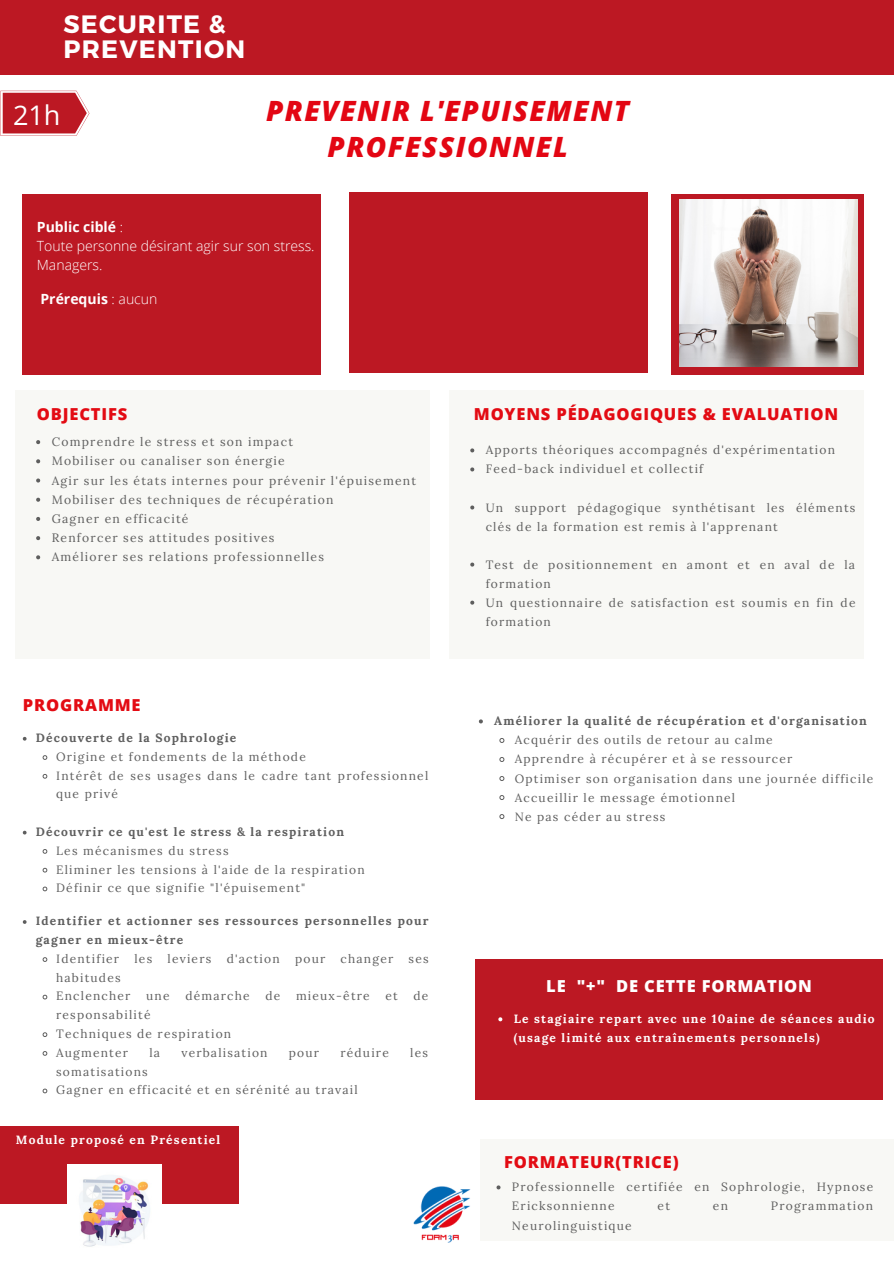
<style>
.page{position:relative;width:894px;height:1264px;background:#fff}
.page>*{position:absolute;margin:0;border:0;box-sizing:border-box;transform-origin:0 0}
.t1{font:italic 800 27.9px/36px "Open Sans";letter-spacing:.05em;color:#e30613;text-align:center}
.t2{font:27px "Open Sans";color:#fff}
.t3{font:700 25.05px/24.8px "Montserrat";letter-spacing:.05em;color:#fff}
.t4{font:800 16.5px "Open Sans";letter-spacing:.05em;color:#e30b13}
.t5{font:800 16.5px "Open Sans";letter-spacing:.05em;color:#fff}
.t6{font:300 14.1px/19.4px "Open Sans";color:#fff}
.t7{font:700 14.1px "Open Sans";color:#fff}
.t8{font:12.15px/19.2px "Lora";letter-spacing:.1em;color:#5e5e5e}
.t9{font:12px/19px "Lora";letter-spacing:.1em;color:#5e5e5e}
.t10{font:700 12px/18.8px "Lora";letter-spacing:.1em;color:#5e5e5e}
.t11{font:700 12px/19px "Lora";letter-spacing:.1em;color:#fff}
.s1{font-weight:700}
.s2{font-weight:300}
</style>
<div class="page">
<div style="left:0;top:0;width:893px;height:74px;background:#bc1823"></div>
<div style="left:671px;top:194px;width:192px;height:180px;background:#bc1823"></div>
<div style="left:22px;top:194px;width:299px;height:180px;background:#bc1823"></div>
<svg style="left:0;top:91px;width:89px;height:45px;background:#c8434c"></svg>
<div style="left:15px;top:391px;width:415px;height:268px;background:#f8f8f5"></div>
<div style="left:449px;top:391px;width:414px;height:268px;background:#f8f8f5"></div>
<div style="left:349px;top:193px;width:298px;height:180px;background:#bc1823"></div>
<div style="left:479px;top:1139px;width:414px;height:101px;background:#f8f8f5"></div>
<div style="left:475px;top:959px;width:408px;height:141px;background:#bc1823"></div>
<div style="left:0;top:1126px;width:239px;height:78px;background:#bc1823"></div>
<img style="left:67px;top:1164px;width:94px;height:83px">
<img style="left:413px;top:1186px;width:58px;height:57px">
<img style="left:679px;top:200px;width:178px;height:167px">
<svg style="left:36px;top:440px;width:4px;height:4px"></svg>
<svg style="left:36px;top:459px;width:4px;height:4px"></svg>
<svg style="left:36px;top:478px;width:4px;height:4px"></svg>
<svg style="left:36px;top:497px;width:4px;height:5px"></svg>
<svg style="left:36px;top:517px;width:4px;height:4px"></svg>
<svg style="left:36px;top:536px;width:4px;height:4px"></svg>
<svg style="left:36px;top:555px;width:4px;height:4px"></svg>
<svg style="left:470px;top:448px;width:4px;height:4px"></svg>
<svg style="left:470px;top:467px;width:4px;height:4px"></svg>
<svg style="left:470px;top:505px;width:4px;height:4px"></svg>
<svg style="left:470px;top:562px;width:4px;height:4px"></svg>
<svg style="left:470px;top:600px;width:4px;height:4px"></svg>
<svg style="left:23px;top:737px;width:4px;height:3px"></svg>
<svg style="left:42px;top:755px;width:6px;height:5px"></svg>
<svg style="left:42px;top:774px;width:6px;height:5px"></svg>
<svg style="left:23px;top:830px;width:4px;height:4px"></svg>
<svg style="left:42px;top:849px;width:6px;height:5px"></svg>
<svg style="left:42px;top:867px;width:6px;height:6px"></svg>
<svg style="left:42px;top:886px;width:6px;height:5px"></svg>
<svg style="left:42px;top:957px;width:6px;height:5px"></svg>
<svg style="left:42px;top:994px;width:6px;height:5px"></svg>
<svg style="left:42px;top:1032px;width:6px;height:5px"></svg>
<svg style="left:42px;top:1051px;width:6px;height:5px"></svg>
<svg style="left:42px;top:1088px;width:6px;height:5px"></svg>
<svg style="left:496px;top:1185px;width:4px;height:4px"></svg>
<svg style="left:498px;top:1017px;width:4px;height:4px"></svg>
<svg style="left:478px;top:719px;width:4px;height:4px"></svg>
<svg style="left:499px;top:738px;width:6px;height:5px"></svg>
<svg style="left:499px;top:757px;width:6px;height:5px"></svg>
<svg style="left:499px;top:776px;width:6px;height:5px"></svg>
<svg style="left:499px;top:795px;width:6px;height:5px"></svg>
<svg style="left:499px;top:814px;width:6px;height:5px"></svg>
<h3 class="t3" style="left:63px;top:11px;width:183px">SECURITE &amp;<br>PREVENTION</h3>
<h2 class="t2" style="left:13px;top:96px;width:49px">21h</h2>
<h1 class="t1" style="left:266px;top:92px;width:364px">PREVENIR L'EPUISEMENT<br>PROFESSIONNEL</h1>
<p class="t6" style="left:37px;top:216px;width:279px"><span class="s1">Public ciblé</span> :<br>Toute personne désirant agir sur son stress.<br>Managers.</p>
<p class="t7" style="left:40px;top:289px;width:118px">Prérequis <span class="s2">: aucun</span></p>
<h3 class="t4" style="left:37px;top:402px;width:92px">OBJECTIFS</h3>
<p class="t8" style="left:52px;top:432px;width:366px">Comprendre le stress et son impact<br>Mobiliser ou canaliser son énergie<br>Agir sur les états internes pour prévenir l'épuisement Mobiliser des techniques de récupération<br>Gagner en efficacité<br>Renforcer ses attitudes positives<br>Améliorer ses relations professionnelles</p>
<h3 class="t4" style="left:23px;top:693px;width:119px">PROGRAMME</h3>
<p class="t10" style="left:36px;top:728px;width:202px">Découverte de la Sophrologie</p>
<p class="t9" style="left:56px;top:747px;width:373px">Origine et fondements de la méthode<br>Intérêt de ses usages dans le cadre tant professionnel que privé</p>
<p class="t10" style="left:36px;top:822px;width:310px">Découvrir ce qu'est le stress &amp; la respiration</p>
<p class="t9" style="left:56px;top:841px;width:310px">Les mécanismes du stress<br>Eliminer les tensions à l'aide de la respiration<br>Définir ce que signifie "l'épuisement"</p>
<p class="t10" style="left:36px;top:911px;width:394px">Identifier et actionner ses ressources personnelles pour gagner en mieux-être</p>
<p class="t9" style="left:56px;top:949px;width:64px">Identifier</p>
<p class="t9" style="left:134px;top:949px;width:19px">les</p>
<p class="t9" style="left:167px;top:949px;width:45px">leviers</p>
<p class="t9" style="left:226px;top:949px;width:55px">d'action</p>
<p class="t9" style="left:295px;top:949px;width:32px">pour</p>
<p class="t9" style="left:340px;top:949px;width:54px">changer</p>
<p class="t9" style="left:408px;top:949px;width:22px">ses</p>
<p class="t9" style="left:56px;top:967px;width:76px">habitudes<br>Enclencher</p>
<p class="t9" style="left:146px;top:986px;width:25px">une</p>
<p class="t9" style="left:185px;top:986px;width:66px">démarche</p>
<p class="t9" style="left:265px;top:986px;width:16px">de</p>
<p class="t9" style="left:296px;top:986px;width:75px">mieux-être</p>
<p class="t9" style="left:385px;top:986px;width:14px">et</p>
<p class="t9" style="left:413px;top:986px;width:16px">de</p>
<p class="t9" style="left:56px;top:1005px;width:176px">responsabilité<br>Techniques de respiration<br>Augmenter</p>
<p class="t9" style="left:149px;top:1042px;width:12px">la</p>
<p class="t9" style="left:181px;top:1042px;width:88px">verbalisation</p>
<p class="t9" style="left:289px;top:1042px;width:32px">pour</p>
<p class="t9" style="left:340px;top:1042px;width:50px">réduire</p>
<p class="t9" style="left:410px;top:1042px;width:19px">les</p>
<p class="t9" style="left:56px;top:1061px;width:303px">somatisations<br>Gagner en efficacité et en sérénité au travail</p>
<p class="t11" style="left:16px;top:1129px;width:206px">Module proposé en Présentiel</p>
<h3 class="t4" style="left:473px;top:402px;width:366px">MOYENS PÉDAGOGIQUES &amp; EVALUATION</h3>
<p class="t9" style="left:485px;top:440px;width:350px">Apports théoriques accompagnés d'expérimentation<br>Feed-back individuel et collectif</p>
<p class="t9" style="left:485px;top:497px;width:371px">Un support pédagogique synthétisant les éléments clés de la formation est remis à l'apprenant</p>
<p class="t9" style="left:485px;top:554px;width:371px">Test de positionnement en amont et en aval de la formation<br>Un questionnaire de satisfaction est soumis en fin de formation</p>
<p class="t10" style="left:494px;top:711px;width:374px">Améliorer la qualité de récupération et d'organisation</p>
<p class="t9" style="left:514px;top:730px;width:360px">Acquérir des outils de retour au calme<br>Apprendre à récupérer et à se ressourcer<br>Optimiser son organisation dans une journée difficile Accueillir le message émotionnel<br>Ne pas céder au stress</p>
<h3 class="t5" style="left:546px;top:974px;width:267px">LE "+" DE CETTE FORMATION</h3>
<p class="t11" style="left:513px;top:1009px;width:362px">Le stagiaire repart avec une 10aine de séances audio (usage limité aux entraînements personnels)</p>
<h3 class="t4" style="left:504px;top:1150px;width:176px">FORMATEUR(TRICE)</h3>
<p class="t9" style="left:512px;top:1177px;width:362px">Professionnelle certifiée en Sophrologie, Hypnose<br>Ericksonnienne</p>
<p class="t9" style="left:657px;top:1196px;width:14px">et</p>
<p class="t9" style="left:712px;top:1196px;width:17px">en</p>
<p class="t9" style="left:770px;top:1196px;width:103px">Programmation</p>
<p class="t9" style="left:512px;top:1215px;width:121px">Neurolinguistique</p>
</div>
